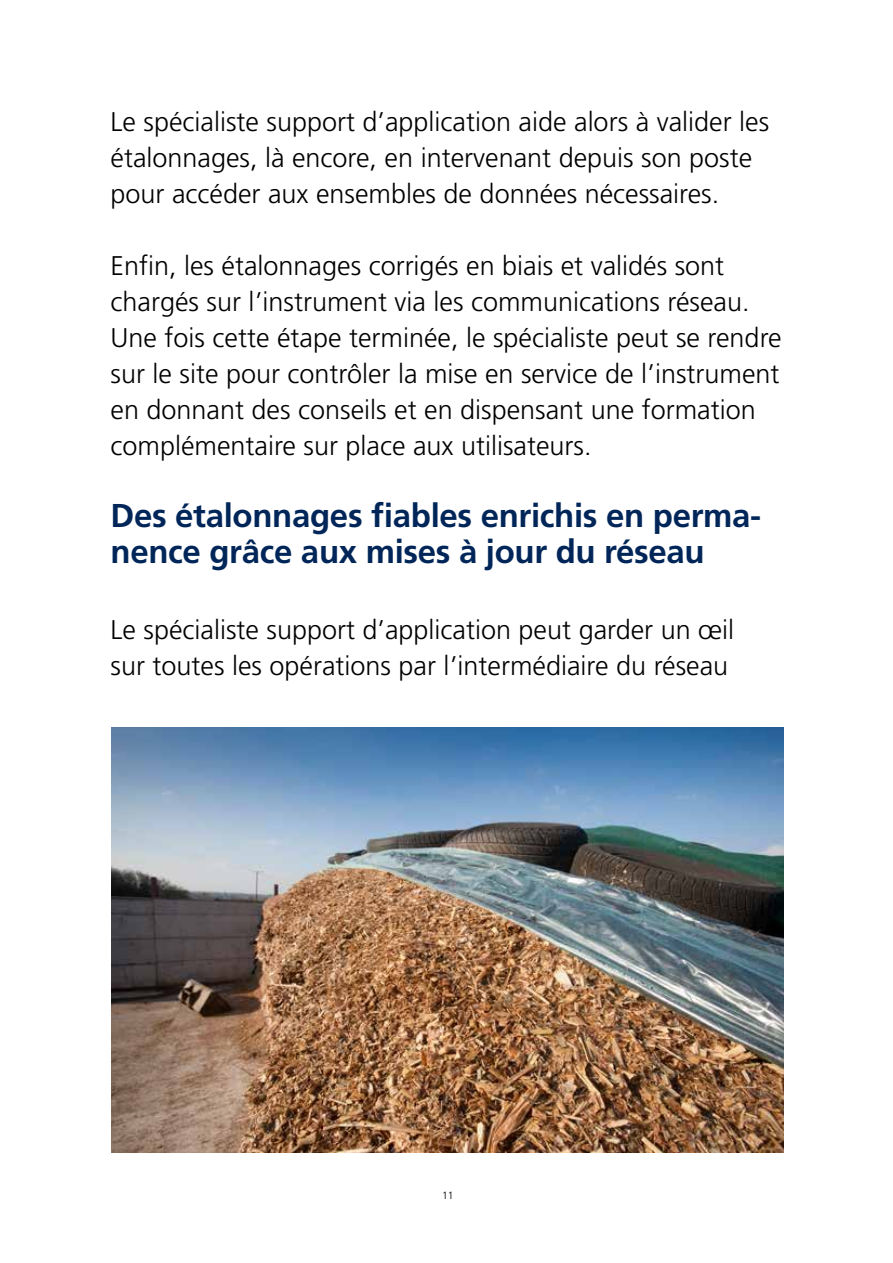
<style>
.page{position:relative;width:893px;height:1263px;background:#fff}
.page>*{position:absolute;margin:0;border:0;box-sizing:border-box;transform-origin:0 0}
.t1{font:700 33px/36px "Frutiger LT Pro";letter-spacing:-.01em;color:#002659}
.t2{font:300 27px/36px "Frutiger LT Pro";color:#000}
.t3{font:300 10.5px "Frutiger LT Pro";color:#000}
</style>
<div class="page">
<img style="left:112px;top:727px;width:672px;height:425px">
<p class="t2" style="left:111px;top:104px;width:660px">Le spécialiste support d’application aide alors à valider les étalonnages, là encore, en intervenant depuis son poste pour accéder aux ensembles de données nécessaires.</p>
<p class="t2" style="left:111px;top:248px;width:673px">Enfin, les étalonnages corrigés en biais et validés sont chargés sur l’instrument via les communications réseau.<br>Une fois cette étape terminée, le spécialiste peut se rendre sur le site pour contrôler la mise en service de l’instrument en donnant des conseils et en dispensant une formation complémentaire sur place aux utilisateurs.</p>
<p class="t1" style="left:111px;top:497px;width:652px">Des étalonnages fiables enrichis en perma&shy;nence grâce aux mises à jour du réseau</p>
<p class="t2" style="left:111px;top:612px;width:625px">Le spécialiste support d’application peut garder un œil sur toutes les opérations par l’intermédiaire du réseau</p>
<p class="t3" style="left:442px;top:1189px;width:13px">11</p>
</div>
